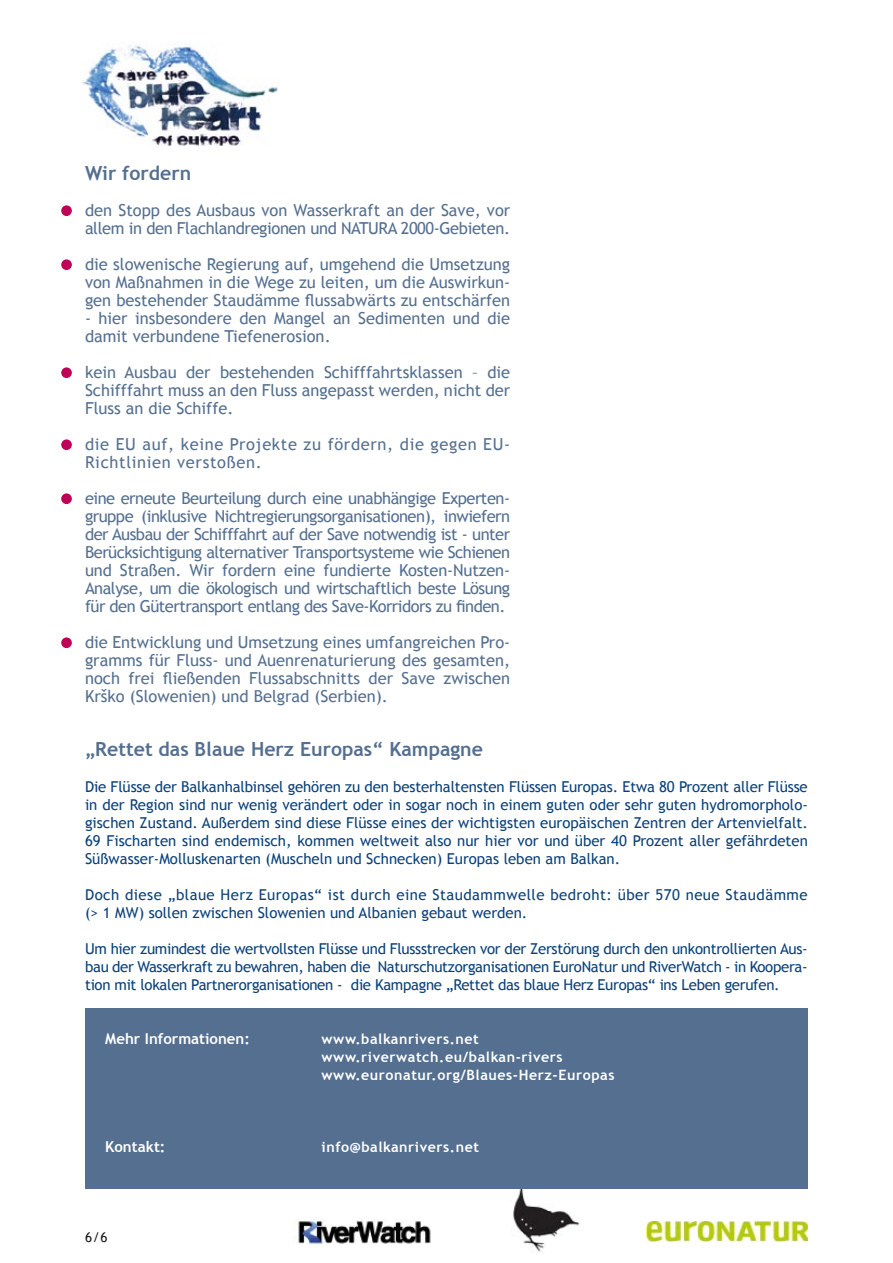
<style>
.page{position:relative;width:893px;height:1263px;background:#fff}
.page>*{position:absolute;margin:0;border:0;box-sizing:border-box;transform-origin:0 0}
.t1{font:700 19.5px "Trebuchet MS";color:#546f8f}
.t2{font:16.5px/18px "Trebuchet MS";color:#546f8f;text-align:justify}
.t3{font:16.5px/18px "Trebuchet MS";letter-spacing:-.025em;color:#546f8f}
.t4{font:16.5px/18px "Trebuchet MS";letter-spacing:.04em;color:#546f8f}
.t5{font:15px/18px "Trebuchet MS";color:#0a4179;text-align:justify}
.t6{font:15px/18px "Trebuchet MS";letter-spacing:.03em;color:#0a4179}
.t7{font:700 15px "Trebuchet MS";color:#fff}
.t8{font:700 14.25px/18px "Trebuchet MS";letter-spacing:.04em;color:#fff}
.t9{font:13.5px "Trebuchet MS";color:#1a1a18}
</style>
<div class="page">
<img style="left:82px;top:44px;width:196px;height:102px">
<div style="left:61px;top:205px;width:11px;height:11px;background:#bf0058;border-radius:50%"></div>
<div style="left:61px;top:259px;width:11px;height:11px;background:#bf0058;border-radius:50%"></div>
<div style="left:61px;top:367px;width:11px;height:11px;background:#bf0058;border-radius:50%"></div>
<div style="left:61px;top:439px;width:11px;height:11px;background:#bf0058;border-radius:50%"></div>
<div style="left:61px;top:493px;width:11px;height:11px;background:#bf0058;border-radius:50%"></div>
<div style="left:61px;top:637px;width:11px;height:11px;background:#bf0058;border-radius:50%"></div>
<img style="left:511px;top:1188px;width:69px;height:65px">
<img style="left:646px;top:1221px;width:162px;height:21px">
<img style="left:292px;top:1217px;width:139px;height:27px">
<div style="left:85px;top:1008px;width:723px;height:180px;background:#546f8f"></div>
<p class="t1" style="left:85px;top:161px;width:108px">Wir fordern</p>
<p class="t3" style="left:85px;top:201px;width:427px">den Stopp des Ausbaus von Wasserkraft an der Save, vor allem in den Flachlandregionen und NATURA 2000-Gebieten.</p>
<p class="t2" style="left:85px;top:255px;width:427px">die slowenische Regierung auf, umgehend die Umsetzung von Maßnahmen in die Wege zu leiten, um die Auswirkun&shy;gen bestehender Staudämme flussabwärts zu entschärfen</p>
<p class="t2" style="left:85px;top:309px;width:427px">- hier insbesondere den Mangel an Sedimenten und die damit verbundene Tiefenerosion.</p>
<p class="t2" style="left:85px;top:363px;width:427px">kein Ausbau der bestehenden Schifffahrtsklassen – die Schifffahrt muss an den Fluss angepasst werden, nicht der Fluss an die Schiffe.</p>
<p class="t4" style="left:85px;top:435px;width:427px">die EU auf, keine Projekte zu fördern, die gegen EU-<br>Richtlinien verstoßen.</p>
<p class="t2" style="left:85px;top:489px;width:427px">eine erneute Beurteilung durch eine unabhängige Experten&shy;gruppe (inklusive Nichtregierungsorganisationen), inwiefern der Ausbau der Schifffahrt auf der Save notwendig ist - unter Berücksichtigung alternativer Transportsysteme wie Schienen und Straßen. Wir fordern eine fundierte Kosten-Nutzen-Analyse, um die ökologisch und wirtschaftlich beste Lösung für den Gütertransport entlang des Save-Korridors zu finden.</p>
<p class="t2" style="left:85px;top:633px;width:427px">die Entwicklung und Umsetzung eines umfangreichen Pro&shy;gramms für Fluss- und Auenrenaturierung des gesamten, noch frei fließenden Flussabschnitts der Save zwischen Krško (Slowenien) und Belgrad (Serbien).</p>
<p class="t1" style="left:85px;top:737px;width:399px">„Rettet das Blaue Herz Europas“ Kampagne</p>
<p class="t5" style="left:85px;top:778px;width:724px">Die Flüsse der Balkanhalbinsel gehören zu den besterhaltensten Flüssen Europas. Etwa 80 Prozent aller Flüsse in der Region sind nur wenig verändert oder in sogar noch in einem guten oder sehr guten hydromorpholo&shy;gischen Zustand. Außerdem sind diese Flüsse eines der wichtigsten europäischen Zentren der Artenvielfalt.<br>69 Fischarten sind endemisch, kommen weltweit also nur hier vor und über 40 Prozent aller gefährdeten Süßwasser-Molluskenarten (Muscheln und Schnecken) Europas leben am Balkan.</p>
<p class="t6" style="left:85px;top:886px;width:724px">Doch diese „blaue Herz Europas“ ist durch eine Staudammwelle bedroht: über 570 neue Staudämme (&gt; 1 MW) sollen zwischen Slowenien und Albanien gebaut werden.</p>
<p class="t5" style="left:85px;top:940px;width:724px">Um hier zumindest die wertvollsten Flüsse und Flussstrecken vor der Zerstörung durch den unkontrollierten Aus&shy;bau der Wasserkraft zu bewahren, haben die Naturschutzorganisationen EuroNatur und RiverWatch - in Koopera&shy;tion mit lokalen Partnerorganisationen - die Kampagne „Rettet das blaue Herz Europas“ ins Leben gerufen.</p>
<p class="t7" style="left:105px;top:1029px;width:146px">Mehr Informationen:</p>
<p class="t7" style="left:105px;top:1137px;width:62px">Kontakt:</p>
<p class="t9" style="left:85px;top:1229px;width:24px">6/6</p>
<p class="t8" style="left:322px;top:1030px;width:294px">www.balkanrivers.net www.riverwatch.eu/balkan-rivers www.euronatur.org/Blaues-Herz-Europas</p>
<p class="t8" style="left:322px;top:1138px;width:159px">info@balkanrivers.net</p>
</div>
